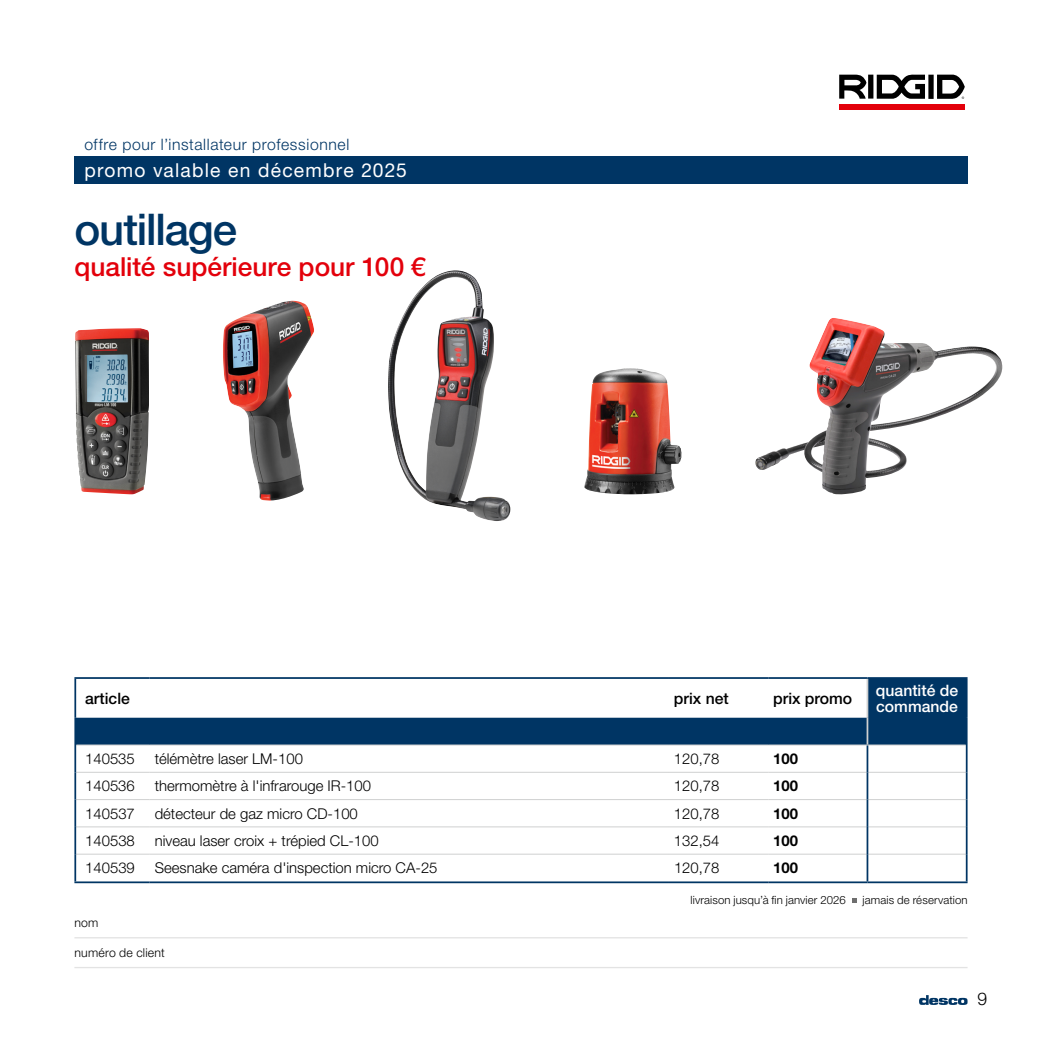
<style>
.page{position:relative;width:1042px;height:1042px;background:#fff}
.page>*{position:absolute;margin:0;border:0;box-sizing:border-box;transform-origin:0 0}
.t1{font:500 43.75px "Helvetica Neue LT Std";letter-spacing:-.025em;color:#003564}
.t2{font:500 26.25px "Helvetica Neue LT Std";color:#e3000b}
.t3{font:19.25px "Helvetica Neue LT Std";letter-spacing:.06em;color:#fff}
.t4{font:300 17.5px "Helvetica Neue LT Std";color:#000}
.t5{font:300 15.75px "Helvetica Neue LT Std";letter-spacing:.04em;color:#003564}
.t6{font:500 15.75px "Helvetica Neue LT Std";color:#000}
.t7{font:500 15.75px/15.8px "Helvetica Neue LT Std";color:#fff}
.t8{font:300 14.88px "Helvetica Neue LT Std";color:#000}
.t9{font:700 14.88px "Helvetica Neue LT Std";color:#000}
.t10{font:300 12.25px "Helvetica Neue LT Std";letter-spacing:.02em;color:#000}
.t11{font:300 11.38px "Helvetica Neue LT Std";letter-spacing:.01em;color:#000}
</style>
<div class="page">
<svg style="left:919px;top:995px;width:48px;height:10px"></svg>
<div style="left:839px;top:104px;width:125px;height:5px;background:#e3000b"></div>
<svg style="left:839px;top:74px;width:126px;height:25px"></svg>
<img style="left:388px;top:270px;width:122px;height:251px">
<img style="left:584px;top:368px;width:97px;height:126px">
<img style="left:755px;top:318px;width:247px;height:176px">
<img style="left:75px;top:328px;width:74px;height:166px">
<img style="left:223px;top:301px;width:91px;height:200px">
<svg style="left:852px;top:898px;width:4px;height:5px"></svg>
<svg style="left:75px;top:938px;width:892px;height:1px"></svg>
<hr style="left:74px;top:937px;width:893px;height:1px;background:#e3e3e3">
<hr style="left:74px;top:967px;width:893px;height:1px;background:#e3e3e3">
<div style="left:74px;top:156px;width:893px;height:28px;background:#003564"></div>
<svg style="left:76px;top:679px;width:890px;height:65px"></svg>
<hr style="left:76px;top:744px;width:74px;height:1px;background:#cfd0d0">
<hr style="left:150px;top:744px;width:519px;height:1px;background:#cfd0d0">
<hr style="left:669px;top:744px;width:99px;height:1px;background:#cfd0d0">
<hr style="left:768px;top:744px;width:99px;height:1px;background:#cfd0d0">
<hr style="left:867px;top:744px;width:99px;height:1px;background:#cfd0d0">
<hr style="left:76px;top:772px;width:74px;height:1px;background:#cfd0d0">
<hr style="left:150px;top:772px;width:519px;height:1px;background:#cfd0d0">
<hr style="left:669px;top:772px;width:99px;height:1px;background:#cfd0d0">
<hr style="left:768px;top:772px;width:98px;height:1px;background:#cfd0d0">
<hr style="left:868px;top:772px;width:98px;height:1px;background:#cfd0d0">
<hr style="left:76px;top:799px;width:74px;height:1px;background:#cfd0d0">
<hr style="left:150px;top:799px;width:519px;height:1px;background:#cfd0d0">
<hr style="left:669px;top:799px;width:99px;height:1px;background:#cfd0d0">
<hr style="left:768px;top:799px;width:98px;height:1px;background:#cfd0d0">
<hr style="left:868px;top:799px;width:98px;height:1px;background:#cfd0d0">
<hr style="left:76px;top:826px;width:74px;height:1px;background:#cfd0d0">
<hr style="left:150px;top:826px;width:519px;height:1px;background:#cfd0d0">
<hr style="left:669px;top:826px;width:99px;height:1px;background:#cfd0d0">
<hr style="left:768px;top:826px;width:98px;height:1px;background:#cfd0d0">
<hr style="left:868px;top:826px;width:98px;height:1px;background:#cfd0d0">
<hr style="left:76px;top:854px;width:74px;height:1px;background:#cfd0d0">
<hr style="left:150px;top:854px;width:519px;height:1px;background:#cfd0d0">
<hr style="left:669px;top:854px;width:99px;height:1px;background:#cfd0d0">
<hr style="left:768px;top:854px;width:98px;height:1px;background:#cfd0d0">
<hr style="left:868px;top:854px;width:98px;height:1px;background:#cfd0d0">
<hr style="left:74px;top:677px;width:76px;height:2px;background:#003564">
<hr style="left:74px;top:679px;width:2px;height:39px;background:#003564">
<hr style="left:150px;top:677px;width:519px;height:2px;background:#003564">
<hr style="left:669px;top:677px;width:99px;height:2px;background:#003564">
<hr style="left:768px;top:677px;width:99px;height:2px;background:#003564">
<hr style="left:867px;top:677px;width:100px;height:2px;background:#003564">
<hr style="left:966px;top:679px;width:1px;height:39px;background:#003564">
<hr style="left:74px;top:718px;width:2px;height:27px;background:#003564">
<hr style="left:74px;top:745px;width:2px;height:27px;background:#003564">
<hr style="left:74px;top:772px;width:2px;height:27px;background:#003564">
<hr style="left:74px;top:799px;width:2px;height:28px;background:#003564">
<hr style="left:74px;top:827px;width:2px;height:27px;background:#003564">
<hr style="left:74px;top:854px;width:2px;height:27px;background:#003564">
<svg style="left:966px;top:718px;width:1px;height:163px"></svg>
<hr style="left:866px;top:679px;width:2px;height:39px;background:#cfd0d0">
<hr style="left:866px;top:718px;width:2px;height:26px;background:#cfd0d0">
<hr style="left:866px;top:745px;width:2px;height:27px;background:#003564">
<hr style="left:866px;top:772px;width:2px;height:27px;background:#003564">
<hr style="left:866px;top:799px;width:2px;height:28px;background:#003564">
<hr style="left:866px;top:827px;width:2px;height:27px;background:#003564">
<hr style="left:866px;top:854px;width:2px;height:27px;background:#003564">
<hr style="left:74px;top:881px;width:76px;height:2px;background:#003564">
<hr style="left:150px;top:881px;width:519px;height:2px;background:#003564">
<hr style="left:669px;top:881px;width:99px;height:2px;background:#003564">
<hr style="left:768px;top:881px;width:99px;height:2px;background:#003564">
<hr style="left:867px;top:881px;width:100px;height:2px;background:#003564">
<p class="t5" style="left:84px;top:135px;width:266px">offre pour l’installateur professionnel</p>
<p class="t3" style="left:84px;top:158px;width:324px">promo valable en décembre 2025</p>
<h1 class="t1" style="left:74px;top:203px;width:164px">outillage</h1>
<h2 class="t2" style="left:74px;top:251px;width:353px">qualité supérieure pour 100 €</h2>
<p class="t6" style="left:85px;top:689px;width:46px">article</p>
<p class="t6" style="left:674px;top:689px;width:56px">prix net</p>
<p class="t6" style="left:773px;top:689px;width:81px">prix promo</p>
<p class="t7" style="left:876px;top:682px;width:84px">quantité de commande</p>
<p class="t8" style="left:85px;top:749px;width:51px">140535</p>
<p class="t8" style="left:155px;top:749px;width:150px">télémètre laser LM-100</p>
<p class="t8" style="left:674px;top:749px;width:47px">120,78</p>
<p class="t9" style="left:773px;top:749px;width:26px">100</p>
<p class="t8" style="left:85px;top:777px;width:51px">140536</p>
<p class="t8" style="left:155px;top:777px;width:218px">thermomètre à l'infrarouge IR-100</p>
<p class="t8" style="left:674px;top:777px;width:47px">120,78</p>
<p class="t9" style="left:773px;top:777px;width:26px">100</p>
<p class="t8" style="left:85px;top:804px;width:51px">140537</p>
<p class="t8" style="left:155px;top:804px;width:205px">détecteur de gaz micro CD-100</p>
<p class="t8" style="left:674px;top:804px;width:47px">120,78</p>
<p class="t9" style="left:773px;top:804px;width:26px">100</p>
<p class="t8" style="left:85px;top:831px;width:51px">140538</p>
<p class="t8" style="left:155px;top:831px;width:225px">niveau laser croix + trépied CL-100</p>
<p class="t8" style="left:674px;top:831px;width:47px">132,54</p>
<p class="t9" style="left:773px;top:831px;width:26px">100</p>
<p class="t8" style="left:85px;top:859px;width:51px">140539</p>
<p class="t8" style="left:155px;top:859px;width:284px">Seesnake caméra d'inspection micro CA-25</p>
<p class="t8" style="left:674px;top:859px;width:47px">120,78</p>
<p class="t9" style="left:773px;top:859px;width:26px">100</p>
<p class="t10" style="left:74px;top:915px;width:26px">nom</p>
<p class="t10" style="left:74px;top:945px;width:92px">numéro de client</p>
<p class="t11" style="left:690px;top:893px;width:157px">livraison jusqu’à fin janvier 2026</p>
<p class="t11" style="left:862px;top:893px;width:106px">jamais de réservation</p>
<p class="t4" style="left:977px;top:988px;width:11px">9</p>
</div>
